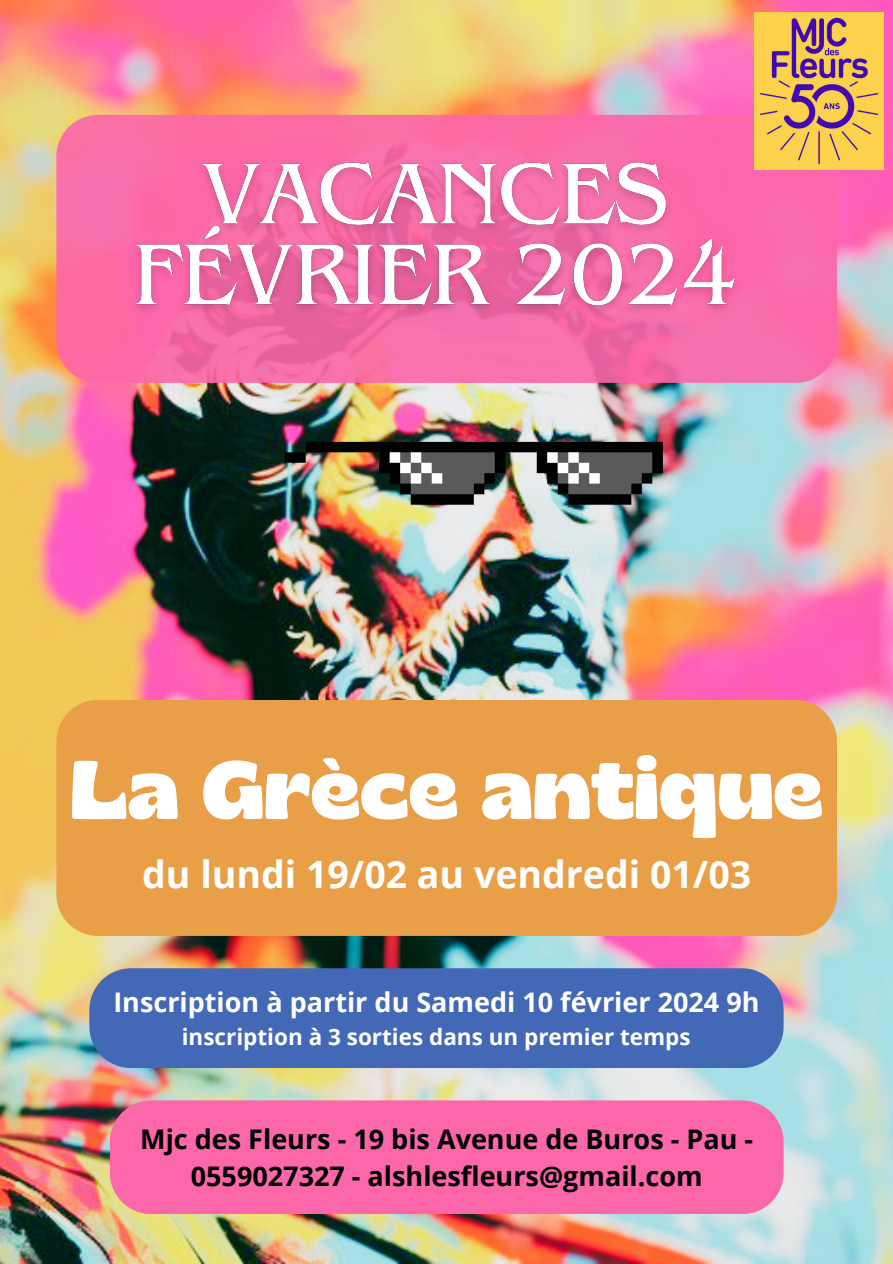
<style>
.page{position:relative;width:893px;height:1264px;background:#fff}
.page>*{position:absolute;margin:0;border:0;box-sizing:border-box;transform-origin:0 0}
.t1{font:700 82.5px "Gliker";color:#fff}
.t2{font:700 37.5px "Open Sans";color:#fff}
.t3{font:700 27px/37.2px "Open Sans";color:#000;text-align:center}
.t4{font:700 27px "Open Sans";color:#fff}
.t5{font:700 22.5px "Open Sans";color:#fff}
</style>
<div class="page">
<img style="left:0;top:0;width:892px;height:1263px">
<svg style="left:56px;top:115px;width:781px;height:268px;background:#f86da6"></svg>
<div style="left:56px;top:700px;width:781px;height:235px;background:#e89f48"></div>
<div style="left:110px;top:1100px;width:673px;height:114px;background:#fc67a9"></div>
<img style="left:754px;top:12px;width:129px;height:158px">
<img style="left:285px;top:442px;width:377px;height:62px">
<div style="left:89px;top:968px;width:694px;height:100px;background:#4368b6"></div>
<img style="left:123px;top:152px;width:625px;height:181px">
<p class="t1" style="left:70px;top:735px;width:754px">La Grèce antique</p>
<p class="t2" style="left:142px;top:847px;width:610px">du lundi 19/02 au vendredi 01/03</p>
<p class="t4" style="left:113px;top:983px;width:647px">Inscription à partir du Samedi 10 février 2024 9h</p>
<p class="t5" style="left:182px;top:1020px;width:510px">inscription à 3 sorties dans un premier temps</p>
<p class="t3" style="left:140px;top:1119px;width:614px">Mjc des Fleurs - 19 bis Avenue de Buros - Pau -<br>0559027327 - alshlesfleurs@gmail.com</p>
</div>
